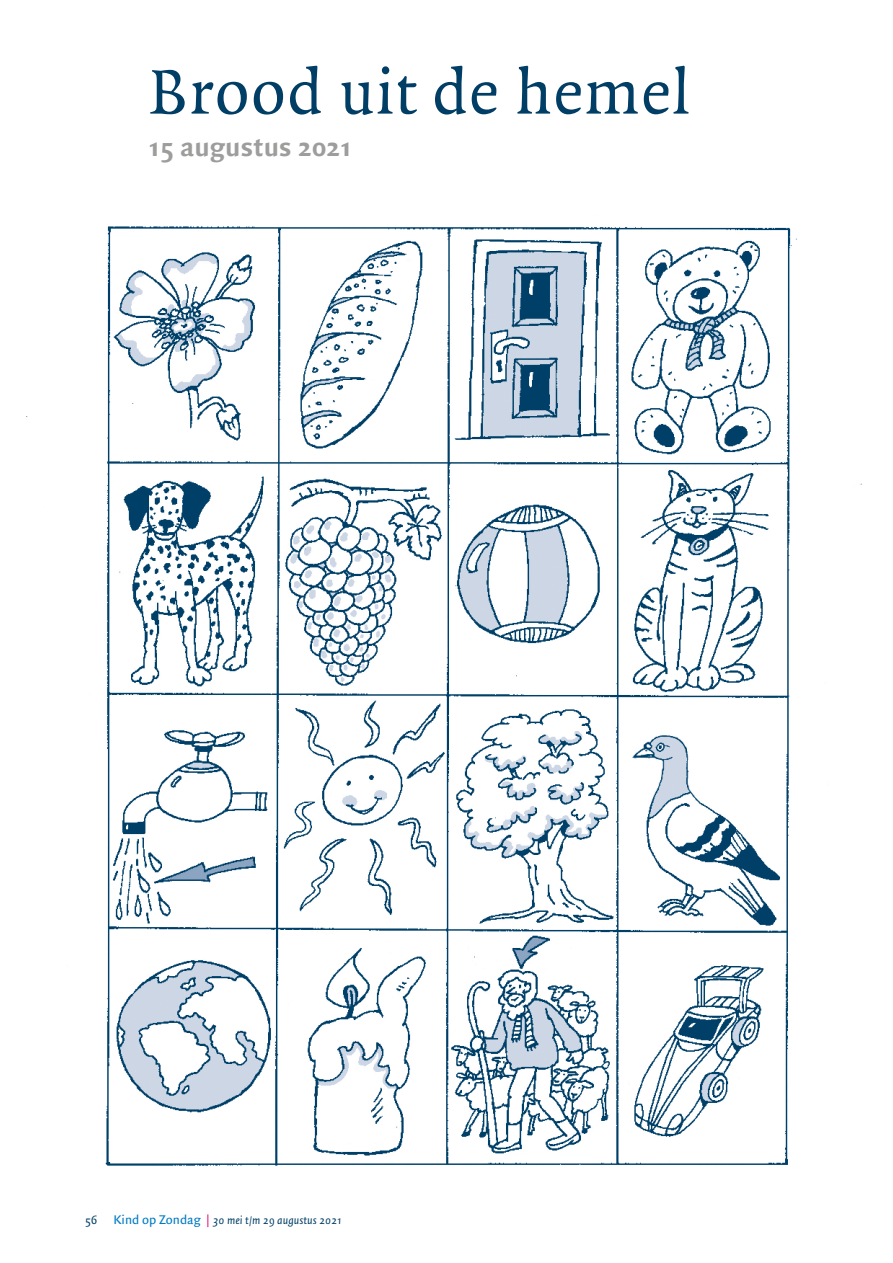
<style>
.page{position:relative;width:893px;height:1263px;background:#fff}
.page>*{position:absolute;margin:0;border:0;box-sizing:border-box;transform-origin:0 0}
.t1{font:67.5px "Quadraat";letter-spacing:.02em;color:#003e66}
.t2{font:700 28.5px "Quadraat Sans";color:#9d9d9c}
.t3{font:italic 12px "Quadraat Sans";color:#003e66}
.s1{font-style:normal}
.s2{font-style:normal;font-size:13.5px;color:#007bc4}
.s3{font-family:"Quadraat";font-style:normal;color:#df006e}
</style>
<div class="page">
<img style="left:26px;top:226px;width:836px;height:940px">
<h1 class="t1" style="left:149px;top:57px;width:543px">Brood uit de hemel</h1>
<h2 class="t2" style="left:149px;top:130px;width:204px">15 augustus 2021</h2>
<p class="t3" style="left:85px;top:1214px;width:258px"><span class="s1">56</span> <span class="s2">Kind op Zondag</span> <span class="s3">|</span> 30 mei t/m 29 augustus 2021</p>
</div>
